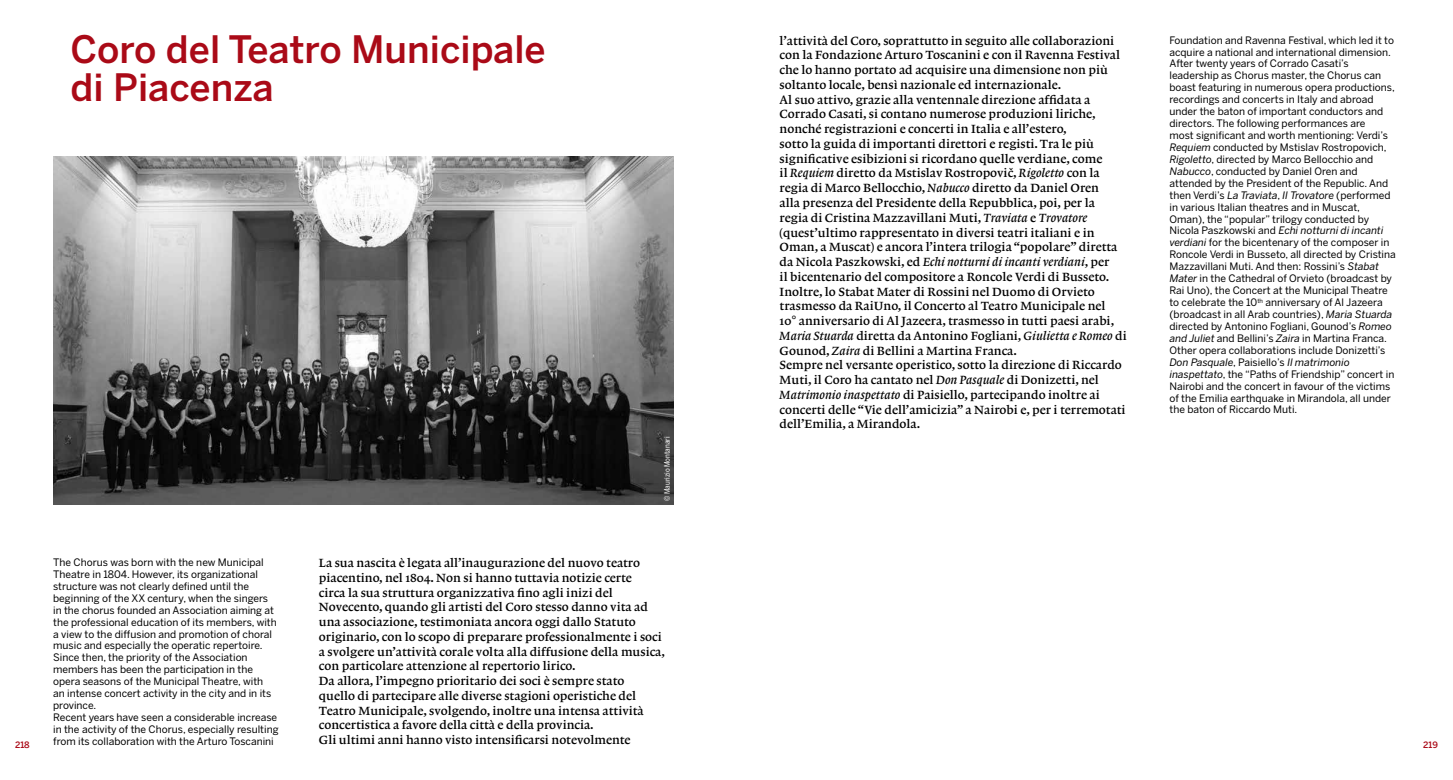
<style>
.page{position:relative;width:1453px;height:780px;background:#fff}
.page>*{position:absolute;margin:0;border:0;box-sizing:border-box;transform-origin:0 0}
.t1{font:500 37.5px/37.5px "Benton Sans";color:#aa0a17}
.t2{font:12.5px/14.8px "Lexicon No 1 Roman B";color:#000}
.t3{font:12.5px "Lexicon No 1 Italic B";color:#000}
.t4{font:10.25px/11.9px "Benton Sans";color:#000}
.t5{font:500 8.75px "Benton Sans";color:#aa0a17}
.t6{font:7.5px "Benton Sans Cond";color:#fff}
.s1{font-family:"Lexicon No 1 Italic B"}
.s2{font-family:"Lexicon No 1 Roman B"}
.s3{font-family:"Benton Sans"}
.s4{font-style:italic}
</style>
<div class="page">
<img style="left:53px;top:157px;width:620px;height:347px">
<h1 class="t1" style="left:71px;top:31px;width:477px">Coro del Teatro Municipale di Piacenza</h1>
<p class="t6" style="left:663px;top:501px;width:66px;rotate:-90deg">© Maurizio Montanari</p>
<p class="t2" style="left:780px;top:33px;width:342px">l’attività del Coro, soprattutto in seguito alle collaborazioni con la Fondazione Arturo Toscanini e con il Ravenna Festival che lo hanno portato ad acquisire una dimensione non più soltanto locale, bensì nazionale ed internazionale.<br>Al suo attivo, grazie alla ventennale direzione affidata a Corrado Casati, si contano numerose produzioni liriche, nonché registrazioni e concerti in Italia e all’estero,<br>sotto la guida di importanti direttori e registi. Tra le più significative esibizioni si ricordano quelle verdiane, come<br>il <span class="s1">Requiem</span> diretto da Mstislav Rostropovič, <span class="s1">Rigoletto</span> con la regia di Marco Bellocchio, <span class="s1">Nabucco</span> diretto da Daniel Oren alla presenza del Presidente della Repubblica, poi, per la regia di Cristina Mazzavillani Muti, <span class="s1">Traviata</span> e <span class="s1">Trovatore </span>(quest’ultimo rappresentato in diversi teatri italiani e in Oman, a Muscat) e ancora l’intera trilogia “popolare” diretta</p>
<p class="t3" style="left:780px;top:255px;width:331px"><span class="s2">da Nicola Paszkowski, ed</span> Echi notturni di incanti verdiani<span class="s2">, per</span></p>
<p class="t2" style="left:780px;top:269px;width:349px">il bicentenario del compositore a Roncole Verdi di Busseto.<br>Inoltre, lo Stabat Mater di Rossini nel Duomo di Orvieto trasmesso da RaiUno, il Concerto al Teatro Municipale nel<br>10<span class="s3">°</span> anniversario di Al Jazeera, trasmesso in tutti paesi arabi, <span class="s1">Maria Stuarda</span> diretta da Antonino Fogliani, <span class="s1">Giulietta e Romeo</span> di Gounod, <span class="s1">Zaira</span> di Bellini a Martina Franca.<br>Sempre nel versante operistico, sotto la direzione di Riccardo Muti, il Coro ha cantato nel <span class="s1">Don Pasquale</span> di Donizetti, nel <span class="s1">Matrimonio inaspettato</span> di Paisiello, partecipando inoltre ai concerti delle “Vie dell’amicizia” a Nairobi e, per i terremotati dell’Emilia, a Mirandola.</p>
<p class="t4" style="left:1169px;top:34px;width:228px">Foundation and Ravenna Festival, which led it to acquire a national and international dimension.<br>After twenty years of Corrado Casati’s leadership as Chorus master, the Chorus can boast featuring in numerous opera productions, recordings and concerts in Italy and abroad under the baton of important conductors and directors. The following performances are<br>most significant and worth mentioning: Verdi’s <span class="s4">Requiem</span> conducted by Mstislav Rostropovich, <span class="s4">Rigoletto</span>, directed by Marco Bellocchio and <span class="s4">Nabucco</span>, conducted by Daniel Oren and attended by the President of the Republic. And then Verdi’s <span class="s4">La Traviata</span>, <span class="s4">Il Trovatore</span> (performed in various Italian theatres and in Muscat, Oman), the “popular” trilogy conducted by Nicola Paszkowski and <span class="s4">Echi notturni di incanti verdiani</span> for the bicentenary of the composer in Roncole Verdi in Busseto, all directed by Cristina Mazzavillani Muti. And then: Rossini’s <span class="s4">Stabat Mater</span> in the Cathedral of Orvieto (broadcast by Rai Uno), the Concert at the Municipal Theatre to celebrate the 10<sup>th</sup> anniversary of Al Jazeera (broadcast in all Arab countries), <span class="s4">Maria Stuarda </span>directed by Antonino Fogliani, Gounod’s <span class="s4">Romeo and Juliet</span> and Bellini’s <span class="s4">Zaira</span> in Martina Franca.<br>Other opera collaborations include Donizetti’s <span class="s4">Don Pasquale</span>, Paisiello’s <span class="s4">Il matrimonio inaspettato</span>, the “Paths of Friendship” concert in Nairobi and the concert in favour of the victims of the Emilia earthquake in Mirandola, all under the baton of Riccardo Muti.</p>
<p class="t2" style="left:319px;top:555px;width:347px">La sua nascita è legata all’inaugurazione del nuovo teatro piacentino, nel 1804. Non si hanno tuttavia notizie certe<br>circa la sua struttura organizzativa fino agli inizi del Novecento, quando gli artisti del Coro stesso danno vita ad una associazione, testimoniata ancora oggi dallo Statuto originario, con lo scopo di preparare professionalmente i soci a svolgere un’attività corale volta alla diffusione della musica, con particolare attenzione al repertorio lirico.<br>Da allora, l’impegno prioritario dei soci è sempre stato<br>quello di partecipare alle diverse stagioni operistiche del Teatro Municipale, svolgendo, inoltre una intensa attività concertistica a favore della città e della provincia.<br>Gli ultimi anni hanno visto intensificarsi notevolmente</p>
<p class="t4" style="left:53px;top:556px;width:227px">The Chorus was born with the new Municipal Theatre in 1804. However, its organizational structure was not clearly defined until the beginning of the XX century, when the singers in the chorus founded an Association aiming at the professional education of its members, with a view to the diffusion and promotion of choral music and especially the operatic repertoire.<br>Since then, the priority of the Association members has been the participation in the opera seasons of the Municipal Theatre, with<br>an intense concert activity in the city and in its province.<br>Recent years have seen a considerable increase in the activity of the Chorus, especially resulting from its collaboration with the Arturo Toscanini</p>
<p class="t5" style="left:15px;top:739px;width:16px">218</p>
<p class="t5" style="left:1423px;top:739px;width:16px">219</p>
</div>
